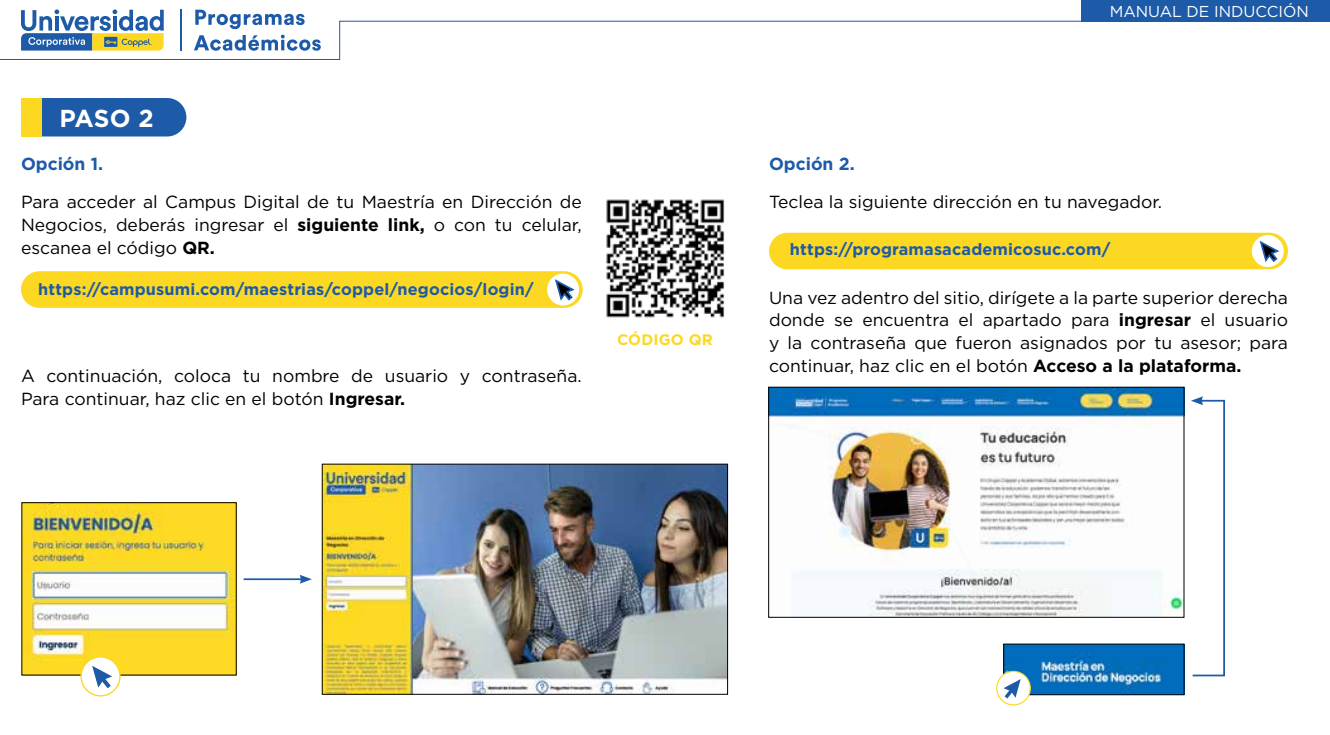
<style>
.page{position:relative;width:1330px;height:735px;background:#fff}
.page>*{position:absolute;margin:0;border:0;box-sizing:border-box;transform-origin:0 0}
.t1{font:700 24.5px "Gotham";color:#fff}
.t2{font:17.5px/22.8px "Gotham";color:#000;text-align:justify}
.t3{font:700 17.5px "Gotham";color:#1d5aa7}
.t4{font:700 16.28px "Gotham";letter-spacing:.01em;color:#1d5aa7}
.t5{font:15.75px "Gotham";color:#fff}
.t6{font:700 15.22px "Gotham";letter-spacing:.01em;color:#fcd823}
.s1{font-weight:700}
</style>
<div class="page">
<svg style="left:21px;top:9px;width:143px;height:12px"></svg>
<hr style="left:180px;top:10px;width:1px;height:41px;background:#1d5aa7">
<svg style="left:195px;top:10px;width:110px;height:11px"></svg>
<svg style="left:0;top:21px;width:1330px;height:39px"></svg>
<div style="left:1082px;top:0;width:248px;height:21px;background:#1d5aa7"></div>
<svg style="left:21px;top:271px;width:562px;height:37px;background:#f9d82f"></svg>
<img style="left:606px;top:199px;width:119px;height:119px">
<div style="left:21px;top:98px;width:21px;height:38px;background:#fcd823"></div>
<div style="left:42px;top:98px;width:144px;height:38px;background:#1d5aa7"></div>
<img style="left:324px;top:466px;width:402px;height:227px">
<div style="left:322px;top:464px;width:406px;height:231px;border:1px solid #000"></div>
<img style="left:23px;top:504px;width:212px;height:170px">
<svg style="left:81px;top:657px;width:39px;height:39px"></svg>
<div style="left:80px;top:656px;width:41px;height:41px;border:1px solid #fcd823;border-radius:50%"></div>
<svg style="left:92px;top:666px;width:20px;height:22px"></svg>
<hr style="left:244px;top:578px;width:58px;height:2px;background:#1d5aa7">
<svg style="left:300px;top:575px;width:12px;height:9px"></svg>
<div style="left:769px;top:233px;width:519px;height:36px;background:#fcd823"></div>
<img style="left:770px;top:389px;width:412px;height:227px">
<div style="left:768px;top:387px;width:416px;height:231px;border:1px solid #000"></div>
<img style="left:1005px;top:646px;width:177px;height:47px">
<div style="left:1003px;top:644px;width:181px;height:51px;border:1px solid #000"></div>
<div style="left:997px;top:671px;width:33px;height:34px;background:#fff;border-radius:50%"></div>
<div style="left:996px;top:671px;width:35px;height:35px;border:1px solid #fcd823;border-radius:50%"></div>
<svg style="left:1004px;top:679px;width:17px;height:19px"></svg>
<svg style="left:1191px;top:396px;width:34px;height:281px"></svg>
<h1 class="t1" style="left:60px;top:102px;width:96px">PASO 2</h1>
<p class="t3" style="left:21px;top:152px;width:84px">Opción 1.</p>
<p class="t2" style="left:21px;top:190px;width:562px">Para acceder al Campus Digital de tu Maestría en Dirección de Negocios, deberás ingresar el <span class="s1">siguiente link,</span> o con tu celular, escanea el código <span class="s1">QR.</span></p>
<p class="t4" style="left:38px;top:278px;width:497px">https://campusumi.com/maestrias/coppel/negocios/login/</p>
<p class="t2" style="left:21px;top:364px;width:562px">A continuación, coloca tu nombre de usuario y contraseña.<br>Para continuar, haz clic en el botón <span class="s1">Ingresar.</span></p>
<p class="t6" style="left:617px;top:329px;width:97px">CÓDIGO QR</p>
<p class="t3" style="left:769px;top:152px;width:87px">Opción 2.</p>
<p class="t5" style="left:1110px;top:1px;width:201px">MANUAL DE INDUCCIÓN</p>
<p class="t2" style="left:769px;top:190px;width:395px">Teclea la siguiente dirección en tu navegador.</p>
<p class="t4" style="left:790px;top:239px;width:322px">https://programasacademicosuc.com/</p>
<p class="t2" style="left:769px;top:286px;width:520px">Una vez adentro del sitio, dirígete a la parte superior derecha donde se encuentra el apartado para <span class="s1">ingresar</span> el usuario y la contraseña que fueron asignados por tu asesor; para continuar, haz clic en el botón <span class="s1">Acceso a la plataforma.</span></p>
</div>
